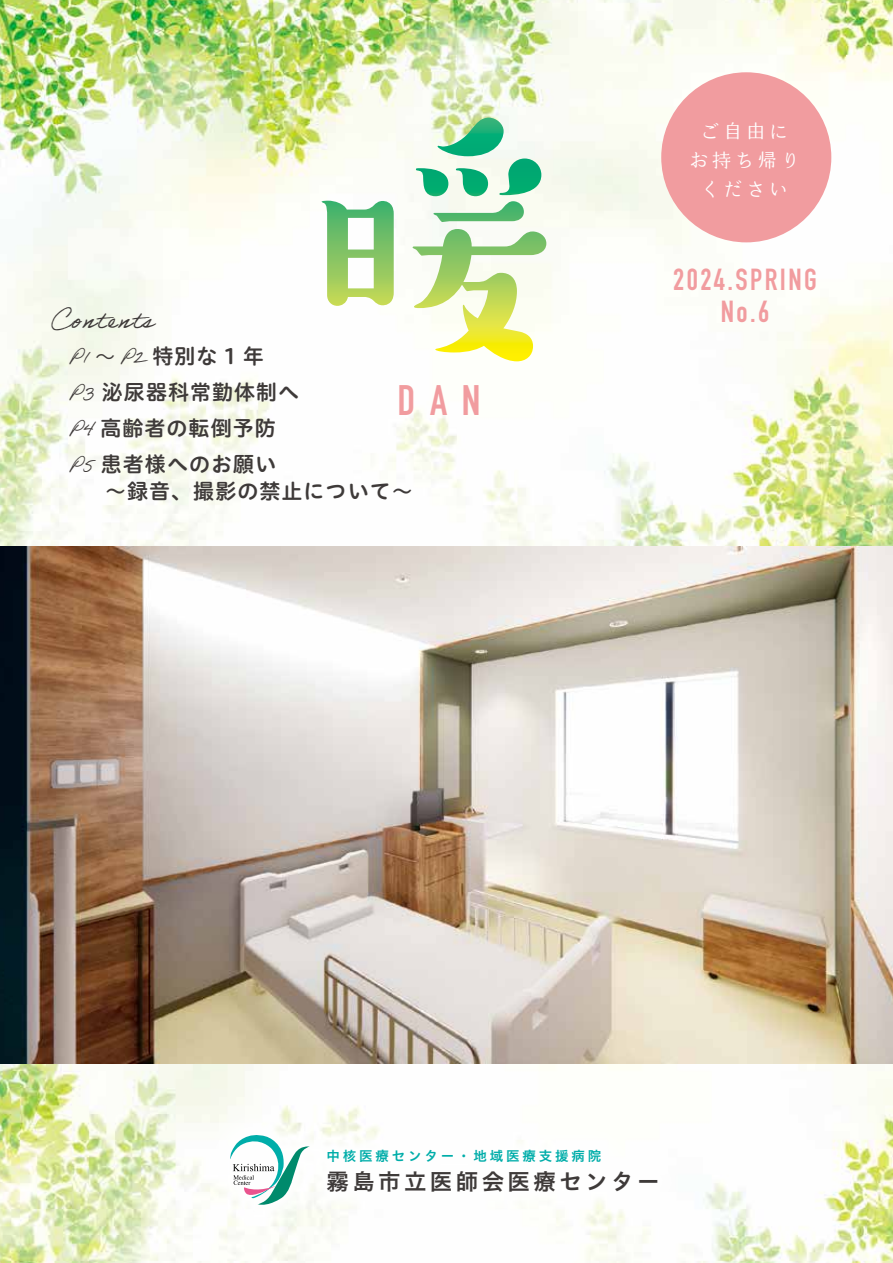
<style>
.page{position:relative;width:893px;height:1263px;background:#fff}
.page>*{position:absolute;margin:0;border:0;box-sizing:border-box;transform-origin:0 0}
.t1{font:700 42px "DIN Condensed";color:#f19c9f}
.t2{font:700 30px/31.5px "DIN Condensed";letter-spacing:.08em;color:#f19c9f;text-align:center}
.t3{font:24.6px "Adobe Handwriting Ernie";letter-spacing:.05em;color:#3e3a39}
.t4{font:22.5px "Hiragino UD Sans Std W6";letter-spacing:.15em;color:#3e3a39}
.t5{font:21px/36px "Hiragino UD Sans R Std W6";letter-spacing:.05em;color:#3e3a39}
.t6{font:18.9px/29.1px "Kinuta Marumin Yoshino Std N R";letter-spacing:.21em;color:#fff;text-align:center}
.t7{font:13.5px "Hiragino UD Sans Std W6";letter-spacing:.21em;color:#00ada9}
.s1{font-family:"Adobe Handwriting Ernie";font-size:19.5px}
.s2{font-family:"Koz Go Pr 6 N";font-size:19.5px}
</style>
<div class="page">
<img style="left:0;top:0;width:893px;height:546px">
<img style="left:0;top:1063px;width:893px;height:200px">
<img style="left:0;top:546px;width:893px;height:517px">
<img style="left:192px;top:1097px;width:503px;height:146px">
<img style="left:216px;top:1121px;width:455px;height:98px">
<img style="left:225px;top:1130px;width:439px;height:79px">
<svg style="left:229px;top:1130px;width:81px;height:77px"></svg>
<div style="left:661px;top:72px;width:170px;height:170px;background:#f19c9f;border-radius:50%"></div>
<svg style="left:322px;top:118px;width:224px;height:243px"></svg>
<p class="t3" style="left:51px;top:306px;width:104px">Contents</p>
<p class="t5" style="left:70px;top:337px;width:231px"><span class="s1">P1</span> <span class="s2">～</span> <span class="s1">P2</span> 特別な 1 年<br><span class="s1">P3</span> 泌尿器科常勤体制へ<br><span class="s1">P4</span> 高齢者の転倒予防<br><span class="s1">P5</span> 患者様へのお願い</p>
<p class="t5" style="left:70px;top:472px;width:344px">　 ～録音、撮影の禁止について~</p>
<h1 class="t1" style="left:397px;top:372px;width:85px">DAN</h1>
<p class="t6" style="left:689px;top:117px;width:112px">ご自由にお持ち帰りください</p>
<h2 class="t2" style="left:673px;top:264px;width:145px">2024.SPRING<br>No.6</h2>
<p class="t7" style="left:326px;top:1145px;width:276px">中核医療センター・地域医療支援病院</p>
<p class="t4" style="left:326px;top:1164px;width:334px">霧島市立医師会医療センター</p>
</div>
